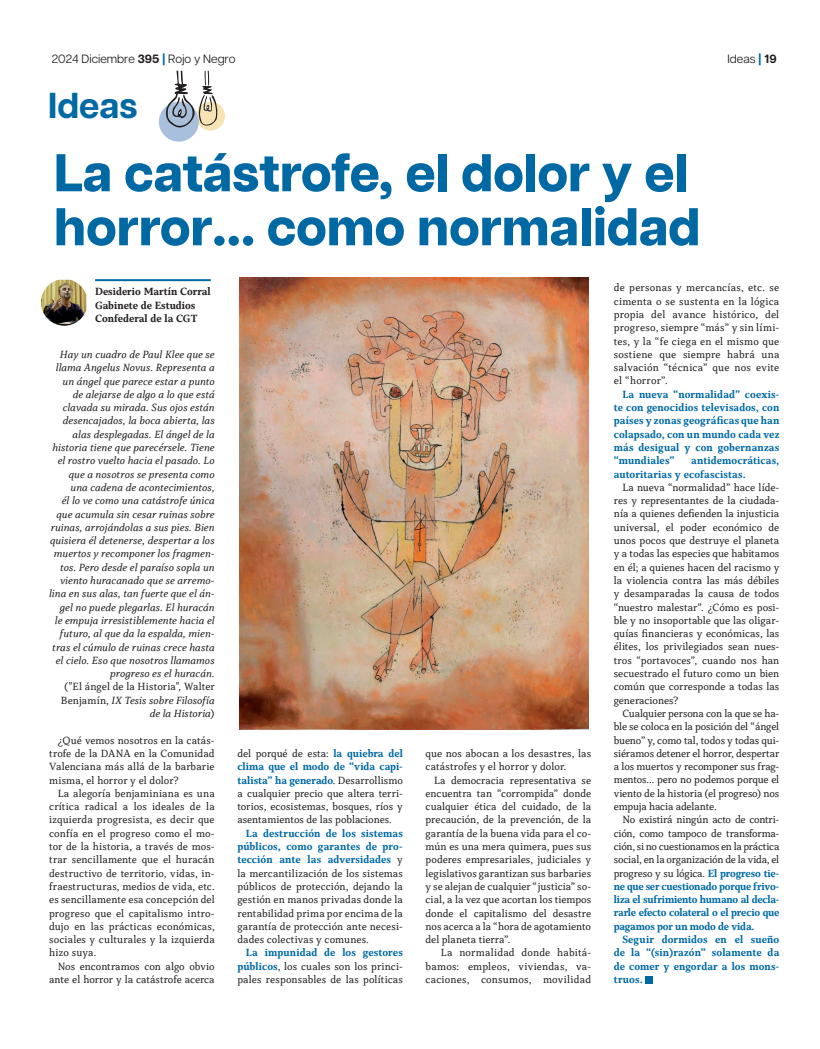
<style>
.page{position:relative;width:820px;height:1049px;background:#fff}
.page>*{position:absolute;margin:0;border:0;box-sizing:border-box;transform-origin:0 0}
.t1{font:800 53px/54px "Articulat CF";letter-spacing:-.005em;color:#0069a4}
.t2{font:700 36px "Articulat CF";color:#0069a4}
.t3{font:12px "Articulat CF";color:#231f20}
.t4{font:11px/13.3px "Capitolina W03";letter-spacing:.005em;color:#231f20;text-align:justify}
.t5{font:italic 11px/13.3px "Capitolina W03";letter-spacing:.005em;color:#231f20;text-align:right}
.t6{font:700 11px/13.3px "Capitolina W03";letter-spacing:.01em;color:#0069a4;text-align:justify}
.t7{font:700 11px/13.2px "Capitolina W03";color:#231f20}
.s1{font-weight:700}
.s2{font-weight:800;color:#0069a4}
.s3{font-style:normal}
.s4{font-weight:700;color:#0069a4}
</style>
<div class="page">
<div style="left:645px;top:976px;width:7px;height:7px;background:#0069a4"></div>
<hr style="left:95px;top:279px;width:116px;height:2px;background:#0069a4">
<img style="left:41px;top:280px;width:45px;height:46px">
<img style="left:239px;top:278px;width:349px;height:451px">
<div style="left:196px;top:102px;width:29px;height:29px;background:#f6e4b4;border-radius:50%"></div>
<div style="left:159px;top:102px;width:40px;height:40px;background:#a8c0dc;border-radius:50%"></div>
<svg style="left:166px;top:71px;width:51px;height:56px"></svg>
<p class="t3" style="left:52px;top:52px;width:185px">2024 Diciembre <span class="s1">395</span> <span class="s2">|</span> Rojo y Negro</p>
<p class="t3" style="left:727px;top:52px;width:51px">Ideas <span class="s2">|</span> <span class="s1">19</span></p>
<h2 class="t2" style="left:48px;top:84px;width:91px">Ideas</h2>
<h1 class="t1" style="left:54px;top:149px;width:648px">La catástrofe, el dolor y el horror… como normalidad</h1>
<p class="t7" style="left:95px;top:285px;width:117px">Desiderio Martín Corral<br>Gabinete de Estudios<br>Confederal de la CGT</p>
<p class="t5" style="left:49px;top:348px;width:167px">Hay un cuadro de Paul Klee que se llama Angelus Novus. Representa a un ángel que parece estar a punto<br>de alejarse de algo a lo que está clavada su mirada. Sus ojos están desencajados, la boca abierta, las alas desplegadas. El ángel de la historia tiene que parecérsele. Tiene el rostro vuelto hacia el pasado. Lo que a nosotros se presenta como una cadena de acontecimientos,<br>él lo ve como una catástrofe única que acumula sin cesar ruinas sobre ruinas, arrojándolas a sus pies. Bien quisiera él detenerse, despertar a los muertos y recomponer los fragmen&shy;tos. Pero desde el paraíso sopla un viento huracanado que se arremo&shy;lina en sus alas, tan fuerte que el án&shy;gel no puede plegarlas. El huracán<br>le empuja irresistiblemente hacia el futuro, al que da la espalda, mien&shy;tras el cúmulo de ruinas crece hasta el cielo. Eso que nosotros llamamos progreso es el huracán.<br><span class="s3">("El ángel de la Historia"</span>, <span class="s3">Walter Benjamín,</span> IX Tesis sobre Filosofía de la Historia<span class="s3">)</span></p>
<p class="t4" style="left:49px;top:733px;width:167px;text-indent:9px">¿Qué vemos nosotros en la catás&shy;trofe de la DANA en la Comunidad Valenciana más allá de la barbarie misma, el horror y el dolor?</p>
<p class="t4" style="left:49px;top:787px;width:167px;text-indent:9px">La alegoría benjaminiana es una crítica radical a los ideales de la izquierda progresista, es decir que confía en el progreso como el mo&shy;tor de la historia, a través de mos&shy;trar sencillamente que el huracán destructivo de territorio, vidas, in&shy;fraestructuras, medios de vida, etc. es sencillamente esa concepción del progreso que el capitalismo intro&shy;dujo en las prácticas económicas, sociales y culturales y la izquierda hizo suya.</p>
<p class="t4" style="left:49px;top:960px;width:167px;text-align:right">Nos encontramos con algo obvio ante el horror y la catástrofe acerca</p>
<p class="t4" style="left:237px;top:747px;width:167px">del porqué de esta: <span class="s4">la quiebra del clima que el modo de “vida capi&shy;talista” ha generado</span>. Desarrollismo a cualquier precio que altera terri&shy;torios, ecosistemas, bosques, ríos y asentamientos de las poblaciones.</p>
<p class="t4" style="left:237px;top:827px;width:167px;text-indent:9px"><span class="s4">La destrucción de los sistemas públicos, como garantes de pro&shy;tección ante las adversidades</span> y la mercantilización de los sistemas públicos de protección, dejando la gestión en manos privadas donde la rentabilidad prima por encima de la garantía de protección ante necesi&shy;dades colectivas y comunes.</p>
<p class="t4" style="left:237px;top:946px;width:167px;text-indent:9px"><span class="s4">La impunidad de los gestores públicos</span>, los cuales son los princi&shy;pales responsables de las políticas</p>
<p class="t4" style="left:425px;top:747px;width:167px">que nos abocan a los desastres, las catástrofes y el horror y dolor.</p>
<p class="t4" style="left:425px;top:773px;width:167px;text-indent:9px">La democracia representativa se encuentra tan “corrompida” donde cualquier ética del cuidado, de la precaución, de la prevención, de la garantía de la buena vida para el co&shy;mún es una mera quimera, pues sus poderes empresariales, judiciales y legislativos garantizan sus barbaries y se alejan de cualquier “justicia” so&shy;cial, a la vez que acortan los tiempos donde el capitalismo del desastre nos acerca a la “hora de agotamiento del planeta tierra”.</p>
<p class="t4" style="left:425px;top:946px;width:167px;text-indent:15px">La normalidad donde habitá&shy;bamos: empleos, viviendas, va&shy;caciones, consumos, movilidad</p>
<p class="t4" style="left:613px;top:281px;width:167px">de personas y mercancías, etc. se cimenta o se sustenta en la lógica propia del avance histórico, del progreso, siempre “más” y sin lími&shy;tes, y la “fe ciega en el mismo que sostiene que siempre habrá una salvación “técnica” que nos evite el “horror”.</p>
<p class="t6" style="left:613px;top:387px;width:167px;text-indent:9px">La nueva “normalidad” coexis&shy;te con genocidios televisados, con países y zonas geográficas que han colapsado, con un mundo cada vez más desigual y con gobernanzas “mundiales”</p>
<p class="t6" style="left:613px;top:454px;width:167px;text-indent:77px">antidemocráticas, autoritarias y ecofascistas.</p>
<p class="t4" style="left:613px;top:481px;width:167px;text-indent:9px">La nueva “normalidad” hace líde&shy;res y representantes de la ciudada&shy;nía a quienes defienden la injusticia universal, el poder económico de unos pocos que destruye el planeta y a todas las especies que habitamos en él; a quienes hacen del racismo y la violencia contra las más débiles y desamparadas la causa de todos “nuestro malestar”. ¿Cómo es posi&shy;ble y no insoportable que las oligar&shy;quías financieras y económicas, las élites, los privilegiados sean nues&shy;tros “portavoces”, cuando nos han secuestrado el futuro como un bien común que corresponde a todas las generaciones?</p>
<p class="t4" style="left:613px;top:707px;width:167px;text-indent:9px">Cualquier persona con la que se ha&shy;ble se coloca en la posición del “ángel bueno” y, como tal, todos y todas qui&shy;siéramos detener el horror, despertar a los muertos y recomponer sus frag&shy;mentos… pero no podemos porque el viento de la historia (el progreso) nos empuja hacia adelante.</p>
<p class="t4" style="left:613px;top:813px;width:167px;text-indent:9px">No existirá ningún acto de contri&shy;ción, como tampoco de transforma&shy;ción, si no cuestionamos en la práctica social, en la organización de la vida, el progreso y su lógica. <span class="s4">El progreso tie&shy;ne que ser cuestionado porque frivo&shy;liza el sufrimiento humano al decla&shy;rarle efecto colateral o el precio que pagamos por un modo de vida.</span></p>
<p class="t6" style="left:613px;top:933px;width:167px;text-indent:9px">Seguir dormidos en el sueño de la “(sin)razón” solamente da de comer y engordar a los mons&shy;truos.</p>
</div>
